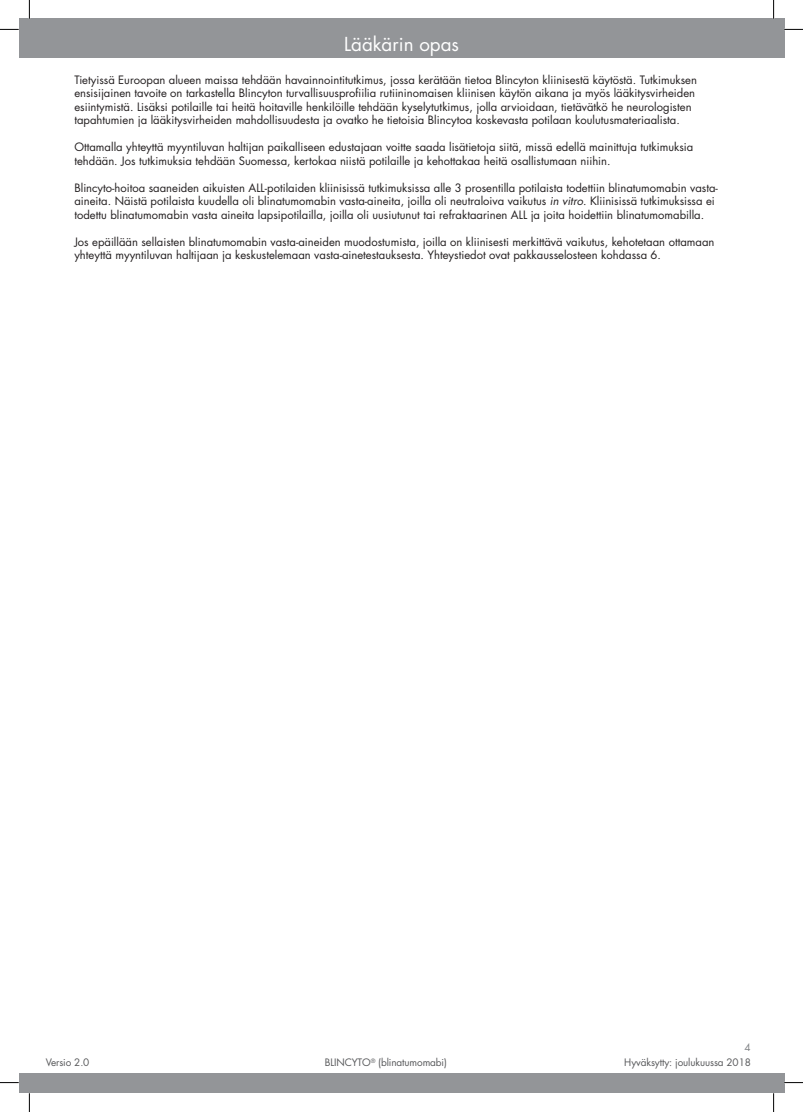
<style>
.page{position:relative;width:803px;height:1112px;background:#fff}
.page>*{position:absolute;margin:0;border:0;box-sizing:border-box;transform-origin:0 0}
.t1{font:18.75px "Futura Std";color:#fff}
.t2{font:11.25px/13.5px "Futura Std";color:#231f20}
.t3{font:10px "Futura Std";letter-spacing:-.01em;color:#57585a}
.t4{font:10px "Futura Std";color:#808285}
.s1{font-style:italic}
</style>
<div class="page">
<div style="left:19px;top:1073px;width:765px;height:19px;background:#939598"></div>
<div style="left:19px;top:19px;width:765px;height:39px;background:#939598"></div>
<svg style="left:0;top:29px;width:19px;height:1px"></svg>
<svg style="left:784px;top:29px;width:19px;height:1px"></svg>
<svg style="left:0;top:1082px;width:19px;height:1px"></svg>
<svg style="left:784px;top:1081px;width:19px;height:2px"></svg>
<svg style="left:29px;top:0;width:1px;height:19px"></svg>
<svg style="left:29px;top:1092px;width:1px;height:19px"></svg>
<svg style="left:773px;top:0;width:1px;height:19px"></svg>
<svg style="left:773px;top:1092px;width:1px;height:19px"></svg>
<h1 class="t1" style="left:344px;top:32px;width:116px">Lääkärin opas</h1>
<p class="t2" style="left:74px;top:73px;width:624px">Tietyissä Euroopan alueen maissa tehdään havainnointitutkimus, jossa kerätään tietoa Blincyton kliinisestä käytöstä. Tutkimuksen ensisijainen tavoite on tarkastella Blincyton turvallisuusprofiilia rutiininomaisen kliinisen käytön aikana ja myös lääkitysvirheiden esiintymistä. Lisäksi potilaille tai heitä hoitaville henkilöille tehdään kyselytutkimus, jolla arvioidaan, tietävätkö he neurologisten tapahtumien ja lääkitysvirheiden mahdollisuudesta ja ovatko he tietoisia Blincytoa koskevasta potilaan koulutusmateriaalista.</p>
<p class="t2" style="left:74px;top:140px;width:620px">Ottamalla yhteyttä myyntiluvan haltijan paikalliseen edustajaan voitte saada lisätietoja siitä, missä edellä mainittuja tutkimuksia tehdään. Jos tutkimuksia tehdään Suomessa, kertokaa niistä potilaille ja kehottakaa heitä osallistumaan niihin.</p>
<p class="t2" style="left:74px;top:181px;width:645px">Blincyto-hoitoa saaneiden aikuisten ALL-potilaiden kliinisissä tutkimuksissa alle 3 prosentilla potilaista todettiin blinatumomabin vasta&shy;aineita. Näistä potilaista kuudella oli blinatumomabin vasta-aineita, joilla oli neutraloiva vaikutus <span class="s1">in vitro</span>. Kliinisissä tutkimuksissa ei todettu blinatumomabin vasta aineita lapsipotilailla, joilla oli uusiutunut tai refraktaarinen ALL ja joita hoidettiin blinatumomabilla.</p>
<p class="t2" style="left:74px;top:235px;width:641px">Jos epäillään sellaisten blinatumomabin vasta-aineiden muodostumista, joilla on kliinisesti merkittävä vaikutus, kehotetaan ottamaan yhteyttä myyntiluvan haltijaan ja keskustelemaan vasta-ainetestauksesta. Yhteystiedot ovat pakkausselosteen kohdassa 6.</p>
<p class="t4" style="left:744px;top:1040px;width:8px">4</p>
<p class="t3" style="left:46px;top:1055px;width:45px">Versio 2.0</p>
<p class="t3" style="left:325px;top:1055px;width:124px">BLINCYTO<sup>®</sup> (blinatumomabi)</p>
<p class="t3" style="left:624px;top:1055px;width:128px">Hyväksytty: joulukuussa 2018</p>
</div>
